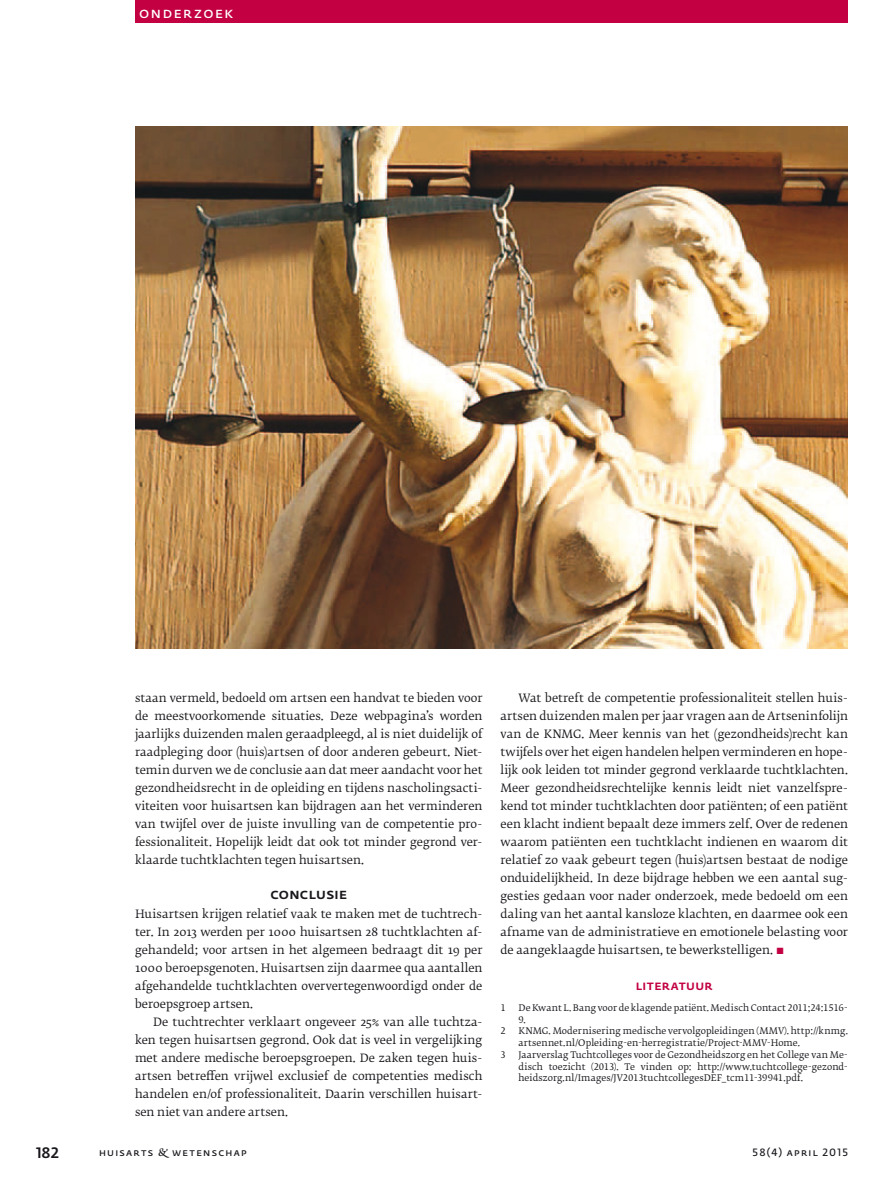
<style>
.page{position:relative;width:893px;height:1191px;background:#fff}
.page>*{position:absolute;margin:0;border:0;box-sizing:border-box;transform-origin:0 0}
.t1{font:500 15px "Fedra Sans Pro";letter-spacing:.025em;color:#1a171c}
.t2{font:600 15px "Fedra Sans Pro";letter-spacing:.1em;color:#fff}
.t3{font:500 13.5px "Fedra Sans Pro";letter-spacing:.03em;color:#c30042}
.t4{font:11.4px/18px "Fedra Serif B Pro";letter-spacing:.005em;color:#1a171c;text-align:justify}
.t5{font:600 10.5px "Fedra Sans Pro";letter-spacing:.12em;color:#1a171c}
.t6{font:9px/11.7px "Fedra Serif B Pro";letter-spacing:.01em;color:#1a171c}
.s1{font-family:"Fedra Serif B Pro Demi";color:#c30042}
.s2{font-family:"Fedra Serif B Pro Demi";font-weight:400}
</style>
<div class="page">
<div style="left:135px;top:0;width:713px;height:23px;background:#c30042"></div>
<img style="left:135px;top:126px;width:713px;height:522px">
<h1 class="t2" style="left:139px;top:6px;width:96px">Onderzoek</h1>
<p class="t4" style="left:135px;top:689px;width:349px">staan vermeld, bedoeld om artsen een handvat te bieden voor de meestvoorkomende situaties. Deze webpagina’s worden jaarlijks duizenden malen geraadpleegd, al is niet duidelijk of raadpleging door (huis)artsen of door anderen gebeurt. Niet&shy;temin durven we de conclusie aan dat meer aandacht voor het gezondheidsrecht in de opleiding en tijdens nascholingsacti&shy;viteiten voor huisartsen kan bijdragen aan het verminderen van twijfel over de juiste invulling van de competentie pro&shy;fessionaliteit. Hopelijk leidt dat ook tot minder gegrond ver&shy;klaarde tuchtklachten tegen huisartsen.</p>
<h1 class="t1" style="left:270px;top:886px;width:78px">Conclusie</h1>
<p class="t4" style="left:135px;top:905px;width:349px">Huisartsen krijgen relatief vaak te maken met de tuchtrech&shy;ter. In 2013 werden per 1000 huisartsen 28 tuchtklachten af&shy;gehandeld; voor artsen in het algemeen bedraagt dit 19 per 1000 beroepsgenoten. Huisartsen zijn daarmee qua aantallen afgehandelde tuchtklachten oververtegenwoordigd onder de beroepsgroep artsen.</p>
<p class="t4" style="left:135px;top:1013px;width:349px;text-indent:18px">De tuchtrechter verklaart ongeveer 25% van alle tuchtza&shy;ken tegen huisartsen gegrond. Ook dat is veel in vergelijking met andere medische beroepsgroepen. De zaken tegen huis&shy;artsen betreffen vrijwel exclusief de competenties medisch handelen en/of professionaliteit. Daarin verschillen huisart&shy;sen niet van andere artsen.</p>
<p class="t4" style="left:500px;top:689px;width:349px;text-indent:18px">Wat betreft de competentie professionaliteit stellen huis&shy;artsen duizenden malen per jaar vragen aan de Artseninfolijn van de KNMG. Meer kennis van het (gezondheids)recht kan twijfels over het eigen handelen helpen verminderen en hope&shy;lijk ook leiden tot minder gegrond verklaarde tuchtklachten.<br>Meer gezondheidsrechtelijke kennis leidt niet vanzelfspre&shy;kend tot minder tuchtklachten door patiënten; of een patiënt een klacht indient bepaalt deze immers zelf. Over de redenen waarom patiënten een tuchtklacht indienen en waarom dit relatief zo vaak gebeurt tegen (huis)artsen bestaat de nodige onduidelijkheid. In deze bijdrage hebben we een aantal sug&shy;gesties gedaan voor nader onderzoek, mede bedoeld om een daling van het aantal kansloze klachten, en daarmee ook een afname van de administratieve en emotionele belasting voor de aangeklaagde huisartsen, te bewerkstelligen. <span class="s1">▪</span></p>
<p class="t3" style="left:636px;top:979px;width:78px">Literatuur</p>
<p class="t6" style="left:500px;top:1002px;width:7px">1</p>
<p class="t6" style="left:518px;top:1002px;width:331px">De Kwant L. Bang voor de klagende patiënt. Medisch Contact 2011;24:1516-<br>9.</p>
<p class="t6" style="left:500px;top:1025px;width:7px">2</p>
<p class="t6" style="left:518px;top:1025px;width:331px">KNMG. Modernisering medische vervolgopleidingen (MMV). http://knmg. artsennet.nl/Opleiding-en-herregistratie/Project-MMV-Home.</p>
<p class="t6" style="left:500px;top:1048px;width:7px">3</p>
<p class="t6" style="left:518px;top:1048px;width:331px;text-align:justify">Jaarverslag Tuchtcolleges voor de Gezondheidszorg en het College van Me&shy;disch toezicht (2013). Te vinden op: http://www.tuchtcollege-gezond&shy;heidszorg.nl/Images/JV2013tuchtcollegesDEF_tcm11-39941.pdf.</p>
<h1 class="t1" style="left:36px;top:1145px;width:25px">182</h1>
<p class="t5" style="left:99px;top:1147px;width:149px">huisarts <span class="s2">&amp;</span> wetenschap</p>
<p class="t5" style="left:752px;top:1147px;width:97px">58(4) april 2015</p>
</div>
